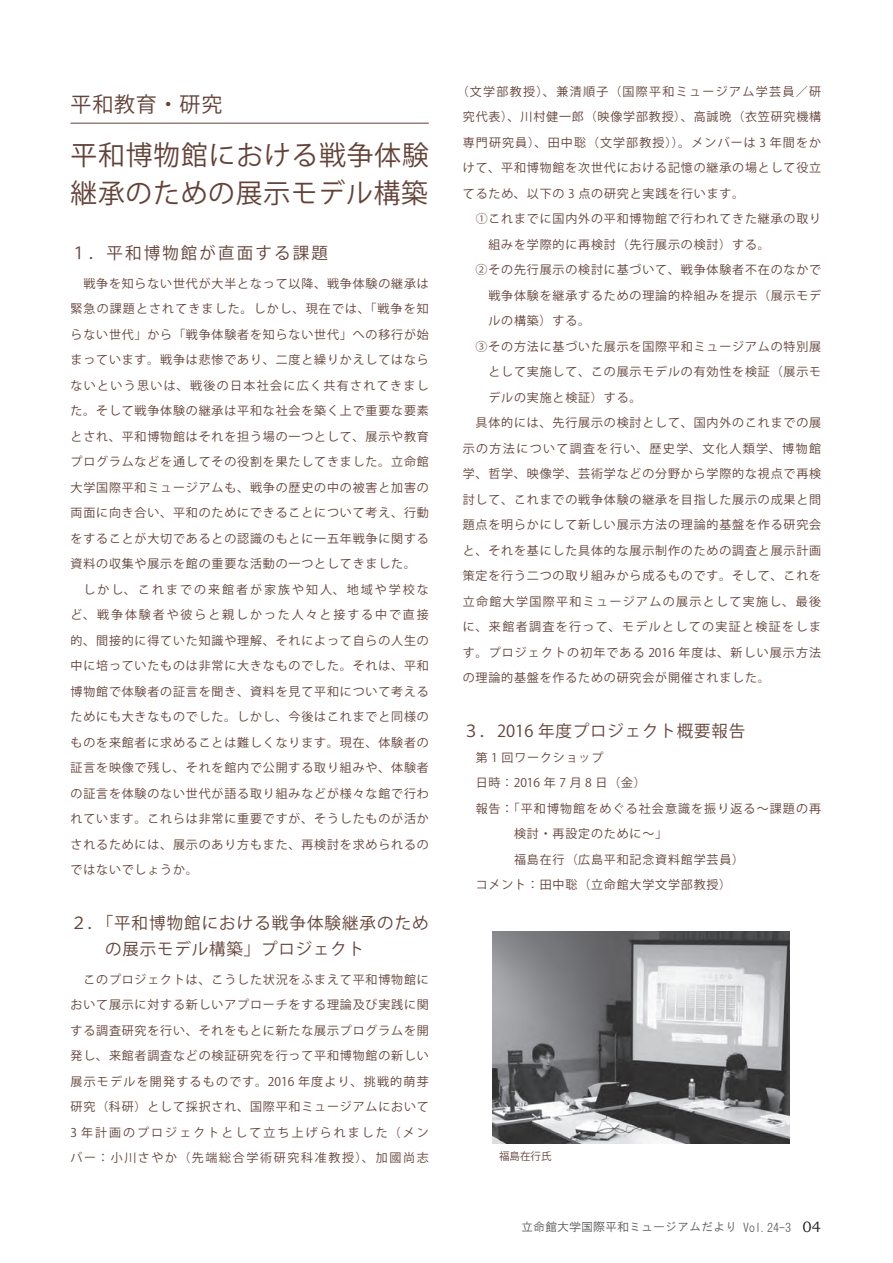
<style>
.page{position:relative;width:893px;height:1263px;background:#fff}
.page>*{position:absolute;margin:0;border:0;box-sizing:border-box;transform-origin:0 0}
.t1{font:27px/38.2px "Koz Go Pro";letter-spacing:.035em;color:#624239}
.t2{font:21px "Koz Go Pro";letter-spacing:.04em;color:#624239}
.t3{font:16.5px/25.5px "Koz Go Pro";letter-spacing:.065em;color:#624239}
.t4{font:16.5px "Koz Go Pro";letter-spacing:.13em;color:#624239}
.t5{font:12px/25.5px "Koz Go Pro";letter-spacing:.07em;color:#624239;text-align:justify}
.t6{font:12px "Koz Go Pro";letter-spacing:.09em;color:#624239}
.t7{font:12px "Koz Go Pro";letter-spacing:.115em;color:#624239}
.t8{font:12px "HG Gothic M";color:#57585a}
.t9{font:12px "Koz Go Pro";letter-spacing:.11em;color:#624239}
.t10{font:10.5px "Koz Go Pro";color:#624239}
.s1{font-family:"Bookman Old Style";font-size:15px;color:#231f20}
</style>
<div class="page">
<hr style="left:71px;top:123px;width:358px;height:1px;background:#624239">
<img style="left:493px;top:932px;width:296px;height:212px">
<h2 class="t2" style="left:71px;top:90px;width:153px">平和教育・研究</h2>
<h1 class="t1" style="left:71px;top:137px;width:360px">平和博物館における戦争体験継承のための展示モデル構築</h1>
<h3 class="t4" style="left:71px;top:242px;width:259px">１．平和博物館が直面する課題</h3>
<p class="t5" style="left:71px;top:271px;width:360px;text-indent:13px">戦争を知らない世代が大半となって以降、戦争体験の継承は緊急の課題とされてきました。しかし、現在では、「戦争を知らない世代」から「戦争体験者を知らない世代」への移行が始まっています。戦争は悲惨であり、二度と繰りかえしてはならないという思いは、戦後の日本社会に広く共有されてきました。そして戦争体験の継承は平和な社会を築く上で重要な要素とされ、平和博物館はそれを担う場の一つとして、展示や教育プログラムなどを通してその役割を果たしてきました。立命館大学国際平和ミュージアムも、戦争の歴史の中の被害と加害の両面に向き合い、平和のためにできることについて考え、行動をすることが大切であるとの認識のもとに一五年戦争に関する資料の収集や展示を館の重要な活動の一つとしてきました。</p>
<p class="t5" style="left:71px;top:577px;width:360px;text-indent:13px">しかし、これまでの来館者が家族や知人、地域や学校など、戦争体験者や彼らと親しかった人々と接する中で直接的、間接的に得ていた知識や理解、それによって自らの人生の中に培っていたものは非常に大きなものでした。それは、平和博物館で体験者の証言を聞き、資料を見て平和について考えるためにも大きなものでした。しかし、今後はこれまでと同様のものを来館者に求めることは難しくなります。現在、体験者の証言を映像で残し、それを館内で公開する取り組みや、体験者の証言を体験のない世代が語る取り組みなどが様々な館で行われています。これらは非常に重要ですが、そうしたものが活かされるためには、展示のあり方もまた、再検討を求められるのではないでしょうか。</p>
<h3 class="t3" style="left:105px;top:911px;width:325px;text-indent:-35px">２．「平和博物館における戦争体験継承のための展示モデル構築」プロジェクト</h3>
<p class="t5" style="left:71px;top:967px;width:360px;text-indent:13px">このプロジェクトは、こうした状況をふまえて平和博物館において展示に対する新しいアプローチをする理論及び実践に関する調査研究を行い、それをもとに新たな展示プログラムを開発し、来館者調査などの検証研究を行って平和博物館の新しい展示モデルを開発するものです。2016 年度より、挑戦的萌芽研究（科研）として採択され、国際平和ミュージアムにおいて3 年計画のプロジェクトとして立ち上げられました（メンバー：小川さやか（先端総合学術研究科准教授）、加國尚志</p>
<p class="t5" style="left:463px;top:79px;width:360px;text-indent:-6px">（文学部教授）、兼清順子（国際平和ミュージアム学芸員／研究代表）、川村健一郎（映像学部教授）、高誠晩（衣笠研究機構専門研究員）、田中聡（文学部教授））。メンバーは 3 年間をかけて、平和博物館を次世代における記憶の継承の場として役立てるため、以下の 3 点の研究と実践を行います。</p>
<p class="t5" style="left:476px;top:206px;width:347px">①これまでに国内外の平和博物館で行われてきた継承の取り</p>
<p class="t5" style="left:488px;top:232px;width:283px">組みを学際的に再検討（先行展示の検討）する。</p>
<p class="t5" style="left:476px;top:257px;width:347px">②その先行展示の検討に基づいて、戦争体験者不在のなかで</p>
<p class="t5" style="left:488px;top:283px;width:334px">戦争体験を継承するための理論的枠組みを提示（展示モデ</p>
<p class="t5" style="left:488px;top:308px;width:103px">ルの構築）する。</p>
<p class="t5" style="left:476px;top:334px;width:347px">③その方法に基づいた展示を国際平和ミュージアムの特別展</p>
<p class="t5" style="left:488px;top:359px;width:334px">として実施して、この展示モデルの有効性を検証（展示モ</p>
<p class="t5" style="left:488px;top:385px;width:154px">デルの実施と検証）する。</p>
<p class="t5" style="left:476px;top:410px;width:347px">具体的には、先行展示の検討として、国内外のこれまでの展</p>
<p class="t7" style="left:463px;top:440px;width:360px">示の方法について調査を行い、歴史学、文化人類学、博物館</p>
<p class="t5" style="left:463px;top:461px;width:360px">学、哲学、映像学、芸術学などの分野から学際的な視点で再検</p>
<p class="t5" style="left:463px;top:487px;width:360px">討して、これまでの戦争体験の継承を目指した展示の成果と問</p>
<p class="t5" style="left:463px;top:512px;width:360px">題点を明らかにして新しい展示方法の理論的基盤を作る研究会</p>
<p class="t5" style="left:463px;top:538px;width:360px">と、それを基にした具体的な展示制作のための調査と展示計画</p>
<p class="t5" style="left:463px;top:563px;width:360px">策定を行う二つの取り組みから成るものです。そして、これを</p>
<p class="t9" style="left:463px;top:593px;width:360px">立命館大学国際平和ミュージアムの展示として実施し、最後</p>
<p class="t7" style="left:463px;top:619px;width:360px">に、来館者調査を行って、モデルとしての実証と検証をしま</p>
<p class="t6" style="left:463px;top:644px;width:360px">す。プロジェクトの初年である 2016 年度は、新しい展示方法</p>
<p class="t5" style="left:463px;top:665px;width:308px">の理論的基盤を作るための研究会が開催されました。</p>
<h3 class="t3" style="left:463px;top:719px;width:284px">３．2016 年度プロジェクト概要報告</h3>
<p class="t5" style="left:476px;top:745px;width:129px">第 1 回ワークショップ</p>
<p class="t5" style="left:476px;top:770px;width:172px">日時：2016 年 7 月 8 日（金）</p>
<p class="t6" style="left:476px;top:800px;width:347px">報告：「平和博物館をめぐる社会意識を振り返る～課題の再</p>
<p class="t5" style="left:514px;top:821px;width:154px">検討・再設定のために～」</p>
<p class="t5" style="left:476px;top:847px;width:270px">　　　福島在行（広島平和記念資料館学芸員）</p>
<p class="t5" style="left:476px;top:872px;width:257px">コメント：田中聡（立命館大学文学部教授）</p>
<p class="t10" style="left:499px;top:1149px;width:54px">福島在行氏</p>
<p class="t8" style="left:521px;top:1221px;width:301px">立命館大学国際平和ミュージアムだより Vol.24-3 <span class="s1">04</span></p>
</div>
